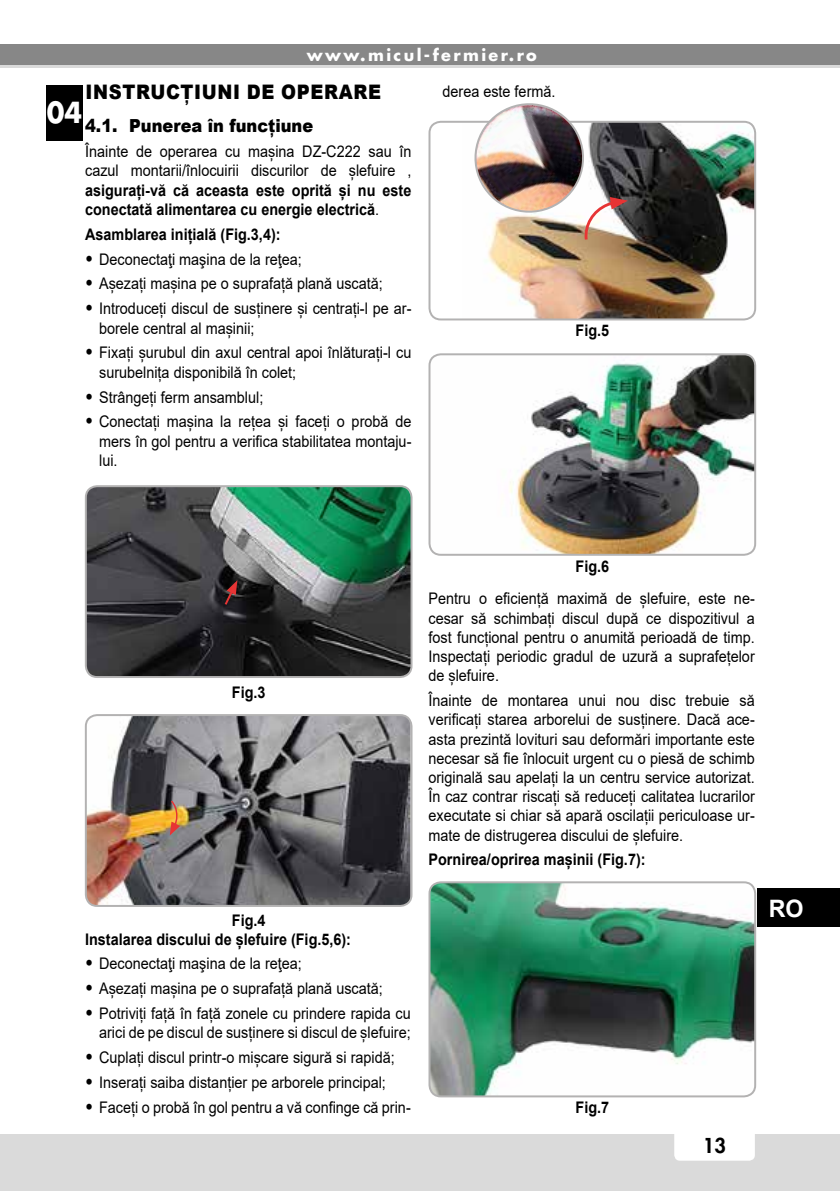
<style>
.page{position:relative;width:840px;height:1191px;background:#fff}
.page>*{position:absolute;margin:0;border:0;box-sizing:border-box;transform-origin:0 0}
.t1{font:700 28.2px "Futura";color:#fff;scale:.91 1}
.t2{font:700 24px "Arial";color:#fff}
.t3{font:900 20px "Arial";color:#000;scale:.9 1}
.t4{font:800 20px "Futura";color:#000}
.t5{font:900 18px "Arial";color:#000;scale:.9 1}
.t6{font:16px/19.2px "Arial";color:#000;scale:.9 1}
.t7{font:700 16px/19.2px "Arial";color:#000;scale:.9 1}
.t8{font:700 16px "Futura";letter-spacing:.15em;color:#fff}
.s1{font-weight:400}
.s2{font-weight:900;font-size:18px}
</style>
<div class="page">
<div style="left:0;top:1134px;width:839px;height:57px;background:#dadada"></div>
<div style="left:674px;top:1120px;width:80px;height:40px;background:#fff;border-radius:6px"></div>
<div style="left:0;top:44px;width:839px;height:24px;background:#878787"></div>
<hr style="left:0;top:65px;width:839px;height:3px;background:#dadada">
<div style="left:757px;top:888px;width:82px;height:39px;background:#000"></div>
<div style="left:46px;top:85px;width:37px;height:56px;background:#000"></div>
<img style="left:431px;top:354px;width:323px;height:201px">
<div style="left:428px;top:353px;width:327px;height:203px;border:2px solid #b3b2b2;border-radius:11px"></div>
<img style="left:431px;top:882px;width:323px;height:214px">
<div style="left:428px;top:881px;width:327px;height:216px;border:2px solid #b3b2b2;border-radius:11px"></div>
<img style="left:86px;top:486px;width:325px;height:191px">
<div style="left:85px;top:485px;width:327px;height:193px;border:2px solid #b3b2b2;border-radius:11px"></div>
<img style="left:86px;top:715px;width:324px;height:191px">
<div style="left:85px;top:714px;width:327px;height:193px;border:2px solid #b3b2b2;border-radius:11px"></div>
<svg style="left:169px;top:799px;width:11px;height:36px"></svg>
<img style="left:488px;top:122px;width:266px;height:197px">
<div style="left:428px;top:121px;width:327px;height:199px;border:2px solid #b3b2b2;border-radius:11px"></div>
<img style="left:467px;top:103px;width:160px;height:140px">
<svg style="left:223px;top:580px;width:14px;height:27px"></svg>
<p class="t8" style="left:306px;top:44px;width:231px">www.micul-fermier.ro</p>
<p class="t3" style="left:85px;top:78px;width:25px">INSTRUCȚIUNI</p>
<p class="t3" style="left:247px;top:78px;width:55px">DE OPERARE</p>
<p class="t5" style="left:85px;top:113px;width:255px">4.1. PUNEREA ÎN FUNCȚIUNE</p>
<p class="t6" style="left:85px;top:142px;width:364px">Înainte de operarea cu mașina DZ-C222 sau în cazul montarii/înlocuirii discurilor de șlefuire ,</p>
<p class="t7" style="left:85px;top:181px;width:364px">asigurați-vă că aceasta este oprită și nu este conectată alimentarea cu energie electrică<span class="s1">.</span></p>
<p class="t7" style="left:85px;top:225px;width:218px">Asamblarea inițială (Fig.3,4):</p>
<p class="t6" style="left:85px;top:249px;width:242px"><span class="s2">•</span> Deconectaţi maşina de la reţea;</p>
<p class="t6" style="left:85px;top:274px;width:332px"><span class="s2">•</span> Așezați mașina pe o suprafață plană uscată;</p>
<p class="t6" style="left:99px;top:299px;width:348px;text-indent:-14px"><span class="s2">•</span> Introduceți discul de susținere și centrați-l pe ar&shy;borele central al mașinii;</p>
<p class="t6" style="left:99px;top:343px;width:348px;text-indent:-14px"><span class="s2">•</span> Fixați șurubul din axul central apoi înlăturați-l cu surubelnița disponibilă în colet;</p>
<p class="t6" style="left:85px;top:387px;width:199px"><span class="s2">•</span> Strângeți ferm ansamblul;</p>
<p class="t6" style="left:99px;top:412px;width:348px;text-align:justify;text-indent:-14px"><span class="s2">•</span> Conectați mașina la rețea și faceți o probă de mers în gol pentru a verifica stabilitatea montaju&shy;lui.</p>
<h1 class="t1" style="left:47px;top:93px;width:40px">04</h1>
<p class="t6" style="left:442px;top:81px;width:127px">derea este fermă.</p>
<p class="t7" style="left:575px;top:321px;width:39px">Fig.5</p>
<p class="t7" style="left:232px;top:682px;width:39px">Fig.3</p>
<p class="t7" style="left:85px;top:912px;width:297px;line-height:18.2px;text-indent:147px">Fig.4<br>Instalarea discului de șlefuire (Fig.5,6):</p>
<p class="t6" style="left:85px;top:954px;width:242px"><span class="s2">•</span> Deconectaţi maşina de la reţea;</p>
<p class="t6" style="left:85px;top:979px;width:332px"><span class="s2">•</span> Așezați mașina pe o suprafață plană uscată;</p>
<p class="t6" style="left:85px;top:1004px;width:363px;text-align:right"><span class="s2">•</span> Potriviți față în față zonele cu prindere rapida cu arici de pe discul de susținere si discul de șlefuire;</p>
<p class="t6" style="left:85px;top:1048px;width:345px"><span class="s2">•</span> Cuplați discul printr-o mișcare sigură si rapidă;</p>
<p class="t6" style="left:85px;top:1072px;width:335px"><span class="s2">•</span> Inserați saiba distanțier pe arborele principal;</p>
<p class="t6" style="left:85px;top:1097px;width:363px"><span class="s2">•</span> Faceți o probă în gol pentru a vă confinge că prin-</p>
<p class="t7" style="left:575px;top:556px;width:39px">Fig.6</p>
<p class="t6" style="left:428px;top:589px;width:364px;text-align:justify">Pentru o eficiență maximă de șlefuire, este ne&shy;cesar să schimbați discul după ce dispozitivul a fost funcțional pentru o anumită perioadă de timp.<br>Inspectați periodic gradul de uzură a suprafețelor de șlefuire.</p>
<p class="t6" style="left:428px;top:691px;width:364px;text-align:justify">Înainte de montarea unui nou disc trebuie să verificați starea arborelui de susținere. Dacă ace&shy;asta prezintă lovituri sau deformări importante este necesar să fie înlocuit urgent cu o piesă de schimb originală sau apelați la un centru service autorizat.<br>În caz contrar riscați să reduceți calitatea lucrarilor executate si chiar să apară oscilații periculoase ur&shy;mate de distrugerea discului de șlefuire.</p>
<p class="t7" style="left:428px;top:850px;width:242px">Pornirea/oprirea mașinii (Fig.7):</p>
<h2 class="t2" style="left:768px;top:891px;width:36px">RO</h2>
<p class="t7" style="left:575px;top:1098px;width:39px">Fig.7</p>
<p class="t4" style="left:702px;top:1132px;width:25px">13</p>
</div>
